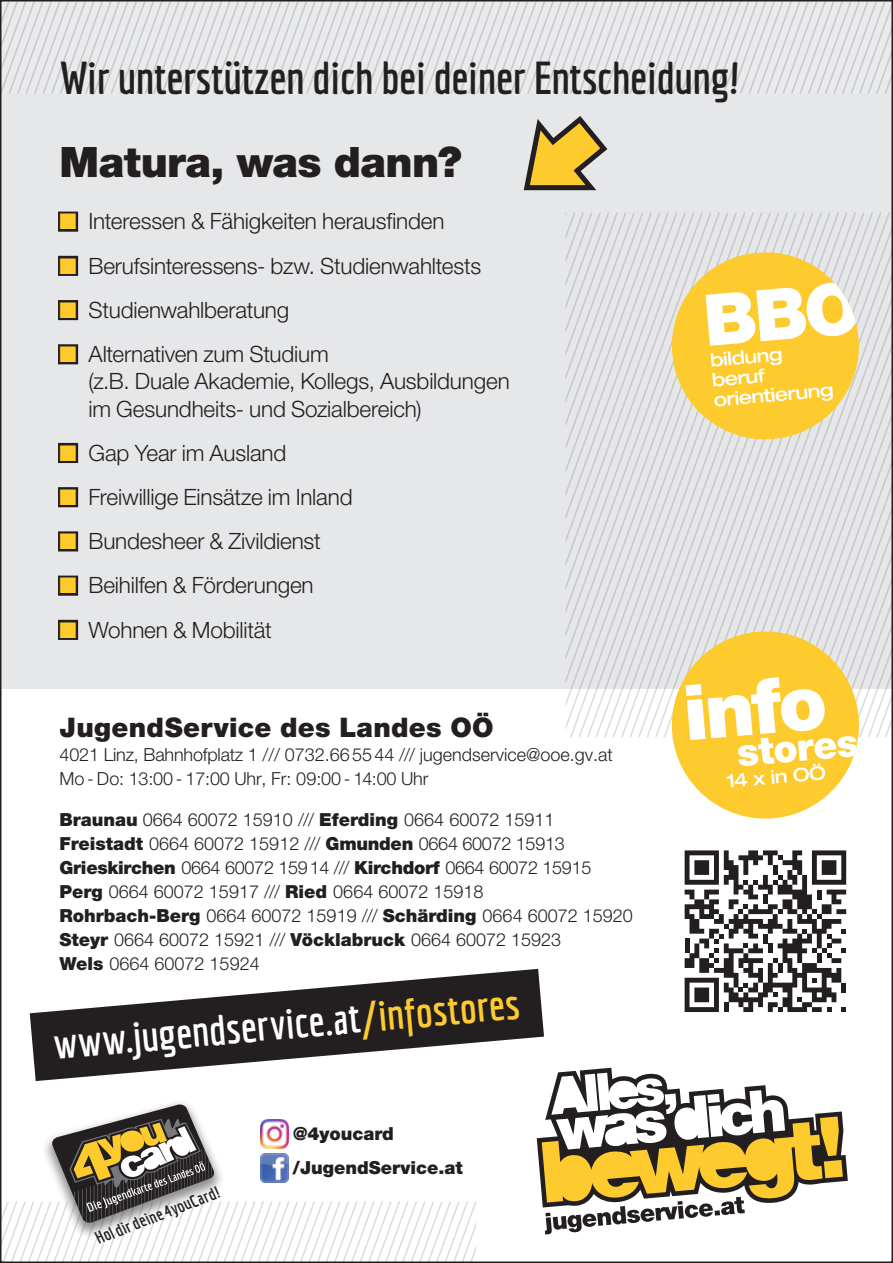
<style>
.page{position:relative;width:893px;height:1263px;background:#fff}
.page>*{position:absolute;margin:0;border:0;box-sizing:border-box;transform-origin:0 0}
.t1{font:700 45px "Economica";letter-spacing:-.01em;color:#231f20}
.t2{font:700 42px "Economica";color:#fff}
.t3{font:900 42px "Helvetica Neue LT Std";letter-spacing:-.015em;color:#231f20}
.t4{font:900 27px "Helvetica Neue LT Std";letter-spacing:.01em;color:#231f20}
.t5{font:300 22.5px/27.3px "Helvetica Neue LT Std";letter-spacing:-.01em;color:#231f20}
.t6{font:300 18px/24px "Helvetica Neue LT Std";color:#231f20}
.t7{font:900 18px/33.9px "Helvetica Neue LT Std";color:#231f20}
.t8{font:700 17.1px "Economica";color:#231f20}
.s1{font-weight:900}
.s2{color:#fecb2f}
</style>
<div class="page">
<div style="left:0;top:0;width:893px;height:689px;background:#e6e7e9"></div>
<svg style="left:4px;top:4px;width:885px;height:90px"></svg>
<svg style="left:537px;top:1068px;width:311px;height:166px"></svg>
<svg style="left:4px;top:1104px;width:472px;height:155px"></svg>
<svg style="left:30px;top:969px;width:514px;height:112px;fill:#231f20"></svg>
<img style="left:260px;top:1120px;width:28px;height:28px">
<img style="left:260px;top:1154px;width:28px;height:28px">
<svg style="left:685px;top:850px;width:161px;height:162px"></svg>
<svg style="left:565px;top:213px;width:324px;height:606px"></svg>
<svg style="left:523px;top:116px;width:85px;height:75px"></svg>
<h1 class="t1" style="left:60px;top:51px;width:682px">Wir unterstützen dich bei deiner Entscheidung!</h1>
<h2 class="t3" style="left:60px;top:137px;width:404px">Matura, was dann?</h2>
<p class="t5" style="left:60px;top:207px;width:387px">■ Interessen &amp; Fähigkeiten herausfinden</p>
<p class="t5" style="left:60px;top:252px;width:423px">■ Berufsinteressens- bzw. Studienwahltests</p>
<p class="t5" style="left:60px;top:296px;width:231px">■ Studienwahlberatung</p>
<p class="t5" style="left:88px;top:340px;width:423px;text-indent:-29px">■ Alternativen zum Studium<br>(z.B. Duale Akademie, Kollegs, Ausbildungen im Gesundheits- und Sozialbereich)</p>
<p class="t5" style="left:60px;top:439px;width:228px">■ Gap Year im Ausland</p>
<p class="t5" style="left:60px;top:483px;width:295px">■ Freiwillige Einsätze im Inland</p>
<p class="t5" style="left:60px;top:527px;width:263px">■ Bundesheer &amp; Zivildienst</p>
<p class="t5" style="left:60px;top:571px;width:256px">■ Beihilfen &amp; Förderungen</p>
<p class="t5" style="left:60px;top:615px;width:214px">■ Wohnen &amp; Mobilität</p>
<h3 class="t4" style="left:60px;top:712px;width:435px">JugendService des Landes OÖ</h3>
<p class="t6" style="left:60px;top:743px;width:555px">4021 Linz, Bahnhofplatz 1 /// 0732.665544 /// jugendservice@ooe.gv.at<br>Mo - Do: 13:00 - 17:00 Uhr, Fr: 09:00 - 14:00 Uhr</p>
<p class="t6" style="left:60px;top:807px;width:575px"><span class="s1">Braunau</span> 0664 60072 15910 /// <span class="s1">Eferding</span> 0664 60072 15911<br><span class="s1">Freistadt</span> 0664 60072 15912 /// <span class="s1">Gmunden</span> 0664 60072 15913<br><span class="s1">Grieskirchen</span> 0664 60072 15914 /// <span class="s1">Kirchdorf</span> 0664 60072 15915<br><span class="s1">Perg</span> 0664 60072 15917 /// <span class="s1">Ried</span> 0664 60072 15918<br><span class="s1">Rohrbach-Berg</span> 0664 60072 15919 /// <span class="s1">Schärding</span> 0664 60072 15920<br><span class="s1">Steyr</span> 0664 60072 15921 /// <span class="s1">Vöcklabruck</span> 0664 60072 15923<br><span class="s1">Wels</span> 0664 60072 15924</p>
<h2 class="t2" style="left:52px;top:1020px;width:469px;rotate:-5deg">www.jugendservice.at<span class="s2">/infostores</span></h2>
<p class="t8" style="left:93px;top:1229px;width:134px;rotate:-21deg">Hol dir deine 4youCard!</p>
<p class="t7" style="left:292px;top:1117px;width:172px">@4youcard /JugendService.at</p>
</div>
